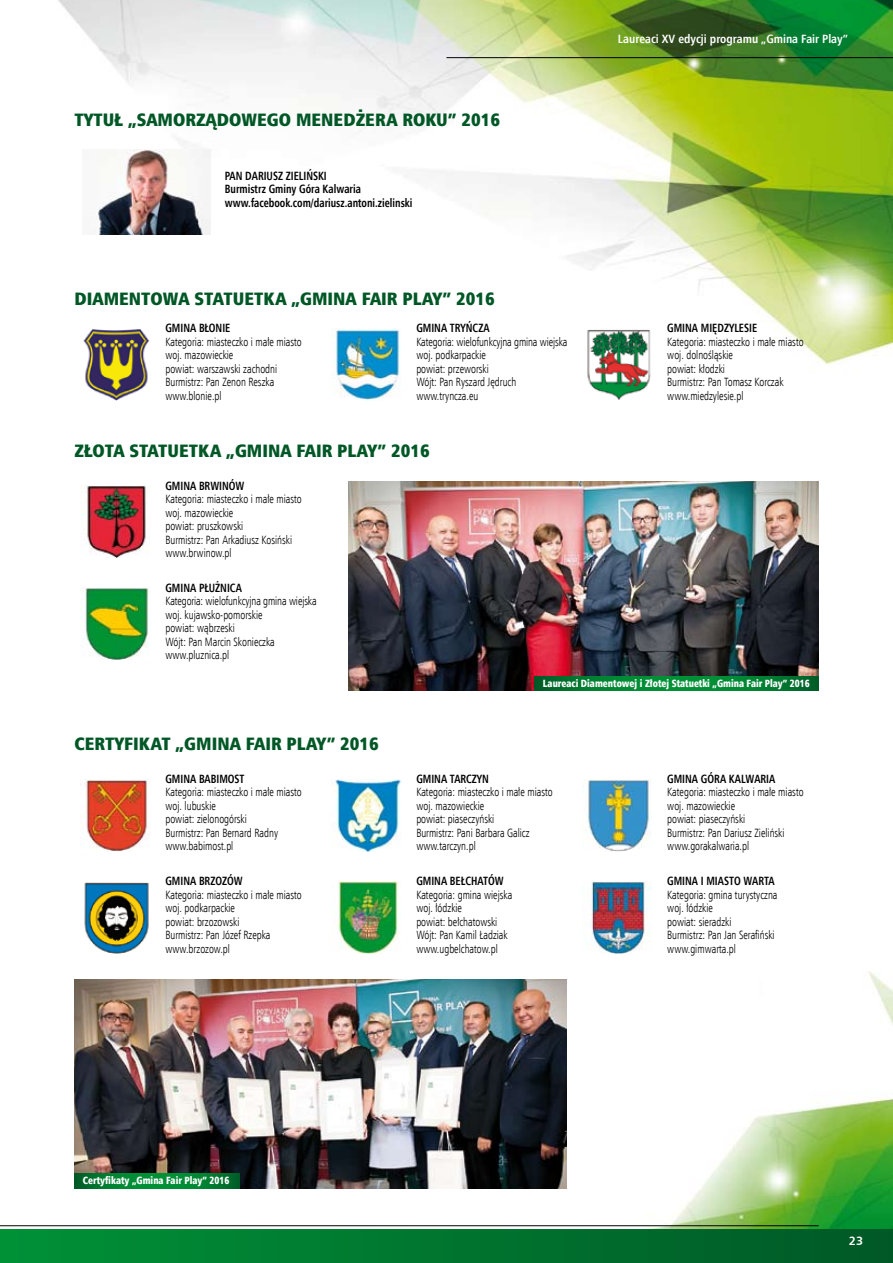
<style>
.page{position:relative;width:893px;height:1263px;background:#fff}
.page>*{position:absolute;margin:0;border:0;box-sizing:border-box;transform-origin:0 0}
.t1{font:18px "Humnst 777 X Blk Cn EU";color:#005726}
.t2{font:12px/13.5px "Humnst 777 Lt Cn EU";color:#000;scale:.88 1}
.t3{font:700 12px/13.5px "Humnst 777 Cn EU";color:#000;scale:.88 1}
.t4{font:700 12px "Humnst 777 Cn EU";color:#fff}
.t5{font:700 12px "Humnst 777 EU";color:#fff}
.t6{font:10.5px "Humnst 777 X Blk Cn EU";color:#fff;scale:.88 1}
</style>
<div class="page">
<img style="left:58px;top:0;width:835px;height:401px">
<img style="left:0;top:953px;width:893px;height:277px">
<div style="left:0;top:1230px;width:893px;height:33px;background:linear-gradient(to right,#009137,#005927)"></div>
<img style="left:83px;top:149px;width:128px;height:86px">
<img style="left:81px;top:486px;width:68px;height:72px">
<img style="left:81px;top:588px;width:69px;height:72px">
<img style="left:81px;top:779px;width:68px;height:72px">
<img style="left:84px;top:882px;width:65px;height:71px">
<img style="left:334px;top:779px;width:67px;height:72px">
<img style="left:337px;top:881px;width:62px;height:72px">
<img style="left:586px;top:779px;width:64px;height:72px">
<img style="left:589px;top:881px;width:63px;height:72px">
<img style="left:81px;top:328px;width:72px;height:72px">
<img style="left:332px;top:328px;width:72px;height:72px">
<img style="left:583px;top:328px;width:72px;height:72px">
<hr style="left:446px;top:57px;width:447px;height:1px;background:#000">
<hr style="left:0;top:1225px;width:819px;height:1px;background:#000">
<img style="left:74px;top:980px;width:492px;height:208px">
<img style="left:349px;top:482px;width:470px;height:209px">
<svg style="left:74px;top:1174px;width:166px;height:14px;background:#007f31"></svg>
<svg style="left:534px;top:676px;width:285px;height:15px;background:#007f31"></svg>
<h1 class="t1" style="left:74px;top:108px;width:112px">TYTUŁ „SAMORZĄDOWE</h1>
<h1 class="t1" style="left:267px;top:108px;width:57px">GO MENEDŻERA</h1>
<h1 class="t1" style="left:402px;top:108px;width:12px">ROK</h1>
<h1 class="t1" style="left:436px;top:108px;width:65px">U” 2016</h1>
<p class="t3" style="left:225px;top:169px;width:215px">PAN DARIUSZ ZIELIŃSKI<br>Burmistrz Gminy Góra Kalwaria www.facebook.com/dariusz.antoni.zielinski</p>
<h1 class="t1" style="left:74px;top:287px;width:58px">DIAMENTOWA</h1>
<h1 class="t1" style="left:195px;top:287px;width:11px">STAT</h1>
<h1 class="t1" style="left:233px;top:287px;width:23px">UETKA</h1>
<h1 class="t1" style="left:291px;top:287px;width:47px">„GMINA</h1>
<h1 class="t1" style="left:362px;top:287px;width:19px">FAIR</h1>
<h1 class="t1" style="left:402px;top:287px;width:94px">PLAY” 2016</h1>
<p class="t3" style="left:165px;top:321px;width:75px">GMINA BŁONIE</p>
<p class="t2" style="left:165px;top:335px;width:156px">Kategoria: miasteczko i małe miasto woj. mazowieckie<br>powiat: warszawski zachodni<br>Burmistrz: Pan Zenon Reszka www.blonie.pl</p>
<p class="t3" style="left:416px;top:321px;width:85px">GMINA TRYŃCZA</p>
<p class="t2" style="left:416px;top:335px;width:173px">Kategoria: wielofunkcyjna gmina wiejska woj. podkarpackie<br>powiat: przeworski<br>Wójt: Pan Ryszard Jędruch www.tryncza.eu</p>
<h1 class="t1" style="left:74px;top:439px;width:30px">ZŁOTA</h1>
<h1 class="t1" style="left:129px;top:439px;width:11px">STAT</h1>
<h1 class="t1" style="left:168px;top:439px;width:23px">UETKA</h1>
<h1 class="t1" style="left:226px;top:439px;width:47px">„GMINA</h1>
<h1 class="t1" style="left:297px;top:439px;width:19px">FAIR</h1>
<h1 class="t1" style="left:337px;top:439px;width:94px">PLAY” 2016</h1>
<p class="t3" style="left:165px;top:479px;width:91px">GMINA BRWINÓW</p>
<p class="t2" style="left:165px;top:492px;width:156px">Kategoria: miasteczko i małe miasto woj. mazowieckie<br>powiat: pruszkowski<br>Burmistrz: Pan Arkadiusz Kosiński www.brwinow.pl</p>
<p class="t3" style="left:165px;top:581px;width:88px">GMINA PŁUŻNICA</p>
<p class="t2" style="left:165px;top:594px;width:173px">Kategoria: wielofunkcyjna gmina wiejska woj. kujawsko-pomorskie<br>powiat: wąbrzeski<br>Wójt: Pan Marcin Skonieczka www.pluznica.pl</p>
<p class="t4" style="left:618px;top:31px;width:232px">Laureaci XV edycji programu „Gmina Fair Play”</p>
<p class="t3" style="left:667px;top:321px;width:104px">GMINA MIĘDZYLESIE</p>
<p class="t2" style="left:667px;top:335px;width:156px">Kategoria: miasteczko i małe miasto woj. dolnośląskie<br>powiat: kłodzki<br>Burmistrz: Pan Tomasz Korczak www.miedzylesie.pl</p>
<h1 class="t1" style="left:74px;top:732px;width:11px">CERTY</h1>
<h1 class="t1" style="left:124px;top:732px;width:20px">FIKAT</h1>
<h1 class="t1" style="left:176px;top:732px;width:47px">„GMINA</h1>
<h1 class="t1" style="left:246px;top:732px;width:19px">FAIR</h1>
<h1 class="t1" style="left:287px;top:732px;width:94px">PLAY” 2016</h1>
<p class="t3" style="left:165px;top:772px;width:91px">GMINA BABIMOST</p>
<p class="t2" style="left:165px;top:785px;width:156px">Kategoria: miasteczko i małe miasto woj. lubuskie<br>powiat: zielonogórski<br>Burmistrz: Pan Bernard Radny www.babimost.pl</p>
<p class="t3" style="left:165px;top:874px;width:89px">GMINA BRZOZÓW</p>
<p class="t2" style="left:165px;top:887px;width:156px">Kategoria: miasteczko i małe miasto woj. podkarpackie<br>powiat: brzozowski<br>Burmistrz: Pan Józef Rzepka www.brzozow.pl</p>
<p class="t6" style="left:543px;top:676px;width:305px">Laureaci Diamentowej i Złotej Statuetki „Gmina Fair Play” 2016</p>
<p class="t3" style="left:416px;top:772px;width:84px">GMINA TARCZYN</p>
<p class="t2" style="left:416px;top:785px;width:156px">Kategoria: miasteczko i małe miasto woj. mazowieckie<br>powiat: piaseczyński<br>Burmistrz: Pani Barbara Galicz www.tarczyn.pl</p>
<p class="t3" style="left:416px;top:874px;width:101px">GMINA BEŁCHATÓW</p>
<p class="t2" style="left:416px;top:887px;width:111px">Kategoria: gmina wiejska woj. łódzkie<br>powiat: bełchatowski<br>Wójt: Pan Kamil Ładziak www.ugbelchatow.pl</p>
<p class="t3" style="left:667px;top:772px;width:124px">GMINA GÓRA KALWARIA</p>
<p class="t2" style="left:667px;top:785px;width:156px">Kategoria: miasteczko i małe miasto woj. mazowieckie<br>powiat: piaseczyński<br>Burmistrz: Pan Dariusz Zieliński www.gorakalwaria.pl</p>
<p class="t3" style="left:667px;top:874px;width:124px">GMINA I MIASTO WARTA</p>
<p class="t2" style="left:667px;top:887px;width:127px">Kategoria: gmina turystyczna woj. łódzkie<br>powiat: sieradzki<br>Burmistrz: Pan Jan Serafiński www.gimwarta.pl</p>
<p class="t6" style="left:83px;top:1174px;width:168px">Certyfikaty „Gmina Fair Play” 2016</p>
<p class="t5" style="left:849px;top:1233px;width:16px">23</p>
</div>
